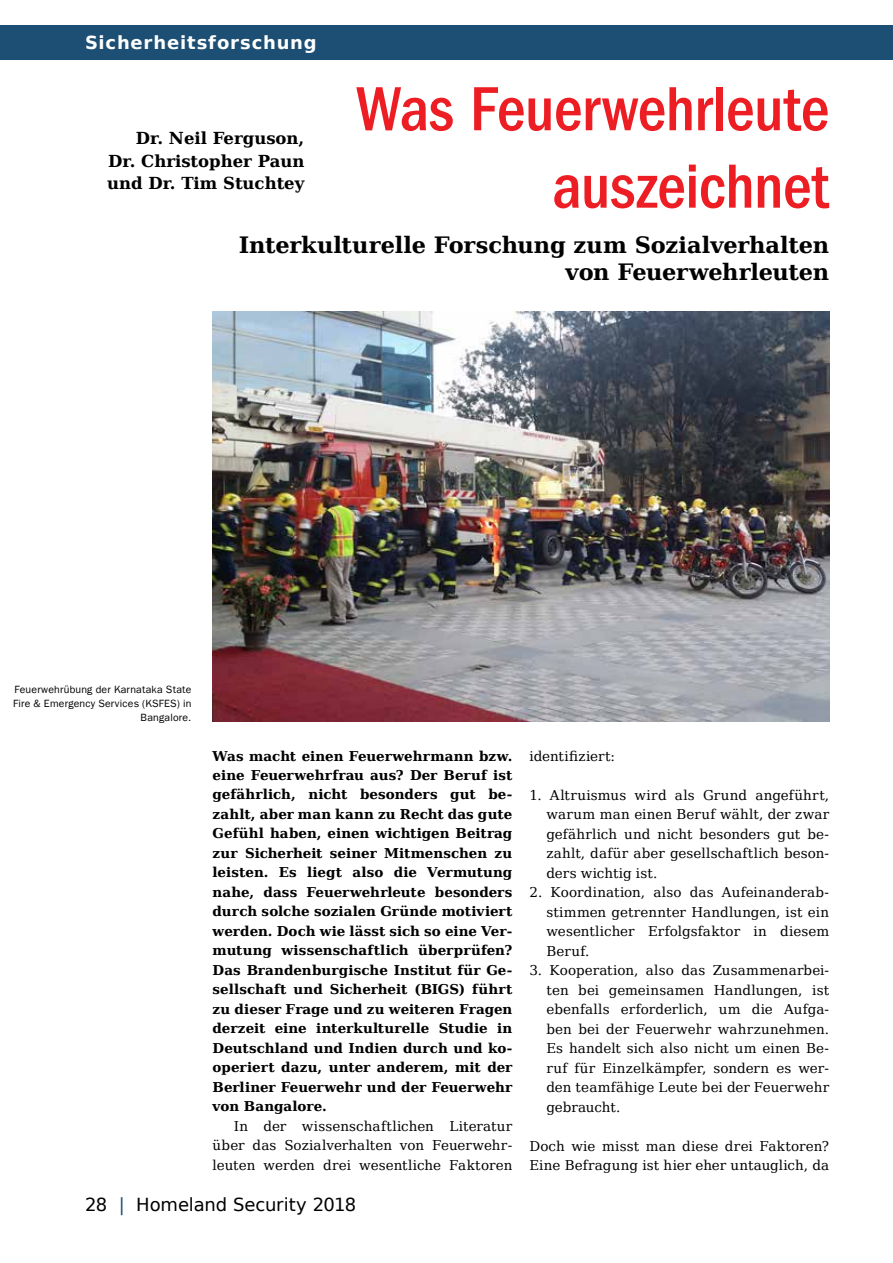
<style>
.page{position:relative;width:893px;height:1263px;background:#fff}
.page>*{position:absolute;margin:0;border:0;box-sizing:border-box;transform-origin:0 0}
.t1{font:500 condensed 64.5px/77.4px "ITC Franklin Gothic Std";letter-spacing:-.01em;color:#ed1d24;text-align:right}
.t2{font:700 22.5px/27px "Bitstream Vera Serif";letter-spacing:-.01em;color:#000;text-align:right}
.t3{font:18px "Bitstream Vera Sans";letter-spacing:-.005em;color:#000}
.t4{font:700 18px "Bitstream Vera Sans";letter-spacing:.045em;color:#fff}
.t5{font:700 16.5px/22.5px "Bitstream Vera Serif";color:#000;text-align:justify}
.t6{font:13.5px/19.5px "Bitstream Vera Serif";letter-spacing:.005em;color:#000;text-align:justify}
.t7{font:700 13.5px/19.5px "Bitstream Vera Serif";letter-spacing:-.005em;color:#000;text-align:justify}
.t8{font:10.5px/14.2px "Franklin Gothic LT";letter-spacing:.02em;color:#000;text-align:right}
.s1{color:#1d4f74}
</style>
<div class="page">
<div style="left:0;top:26px;width:893px;height:34px;background:#1d4f74"></div>
<img style="left:213px;top:312px;width:616px;height:409px">
<h3 class="t4" style="left:85px;top:33px;width:233px">Sicherheitsforschung</h3>
<p class="t5" style="left:107px;top:127px;width:199px;text-indent:29px">Dr. Neil Ferguson, Dr. Christopher Paun und Dr. Tim Stuchtey</p>
<h1 class="t1" style="left:356px;top:71px;width:475px">Was Feuerwehrleute auszeichnet</h1>
<h2 class="t2" style="left:239px;top:232px;width:592px">Interkulturelle Forschung zum Sozialverhalten von Feuerwehrleuten</h2>
<p class="t8" style="left:13px;top:682px;width:180px">Feuerwehrübung der Karnataka State<br>Fire &amp; Emergency Services (KSFES) in<br>Bangalore.</p>
<p class="t7" style="left:213px;top:746px;width:301px">Was macht einen Feuerwehrmann bzw. eine Feuerwehrfrau aus? Der Beruf ist gefährlich, nicht besonders gut be&shy;zahlt, aber man kann zu Recht das gute Gefühl haben, einen wichtigen Beitrag zur Sicherheit seiner Mitmenschen zu leisten. Es liegt also die Vermutung nahe, dass Feuerwehrleute besonders durch solche sozialen Gründe motiviert werden. Doch wie lässt sich so eine Ver&shy;mutung wissenschaftlich überprüfen?<br>Das Brandenburgische Institut für Ge&shy;sellschaft und Sicherheit (BIGS) führt zu dieser Frage und zu weiteren Fragen derzeit eine interkulturelle Studie in Deutschland und Indien durch und ko&shy;operiert dazu, unter anderem, mit der Berliner Feuerwehr und der Feuerwehr von Bangalore.</p>
<p class="t6" style="left:213px;top:1116px;width:301px;text-indent:21px">In der wissenschaftlichen Literatur über das Sozialverhalten von Feuerwehr&shy;leuten werden drei wesentliche Faktoren</p>
<p class="t6" style="left:529px;top:746px;width:87px">identifiziert:</p>
<p class="t6" style="left:546px;top:785px;width:284px;text-indent:-17px">1. Altruismus wird als Grund angeführt, warum man einen Beruf wählt, der zwar gefährlich und nicht besonders gut be&shy;zahlt, dafür aber gesellschaftlich beson&shy;ders wichtig ist.</p>
<p class="t6" style="left:546px;top:883px;width:284px;text-indent:-17px">2. Koordination, also das Aufeinanderab&shy;stimmen getrennter Handlungen, ist ein wesentlicher Erfolgsfaktor in diesem Beruf.</p>
<p class="t6" style="left:546px;top:961px;width:284px;text-indent:-17px">3. Kooperation, also das Zusammenarbei&shy;ten bei gemeinsamen Handlungen, ist ebenfalls erforderlich, um die Aufga&shy;ben bei der Feuerwehr wahrzunehmen.<br>Es handelt sich also nicht um einen Be&shy;ruf für Einzelkämpfer, sondern es wer&shy;den teamfähige Leute bei der Feuerwehr gebraucht.</p>
<p class="t6" style="left:529px;top:1136px;width:301px">Doch wie misst man diese drei Faktoren?<br>Eine Befragung ist hier eher untauglich, da</p>
<h3 class="t3" style="left:85px;top:1194px;width:273px">28 <span class="s1">|</span> Homeland Security 2018</h3>
</div>
